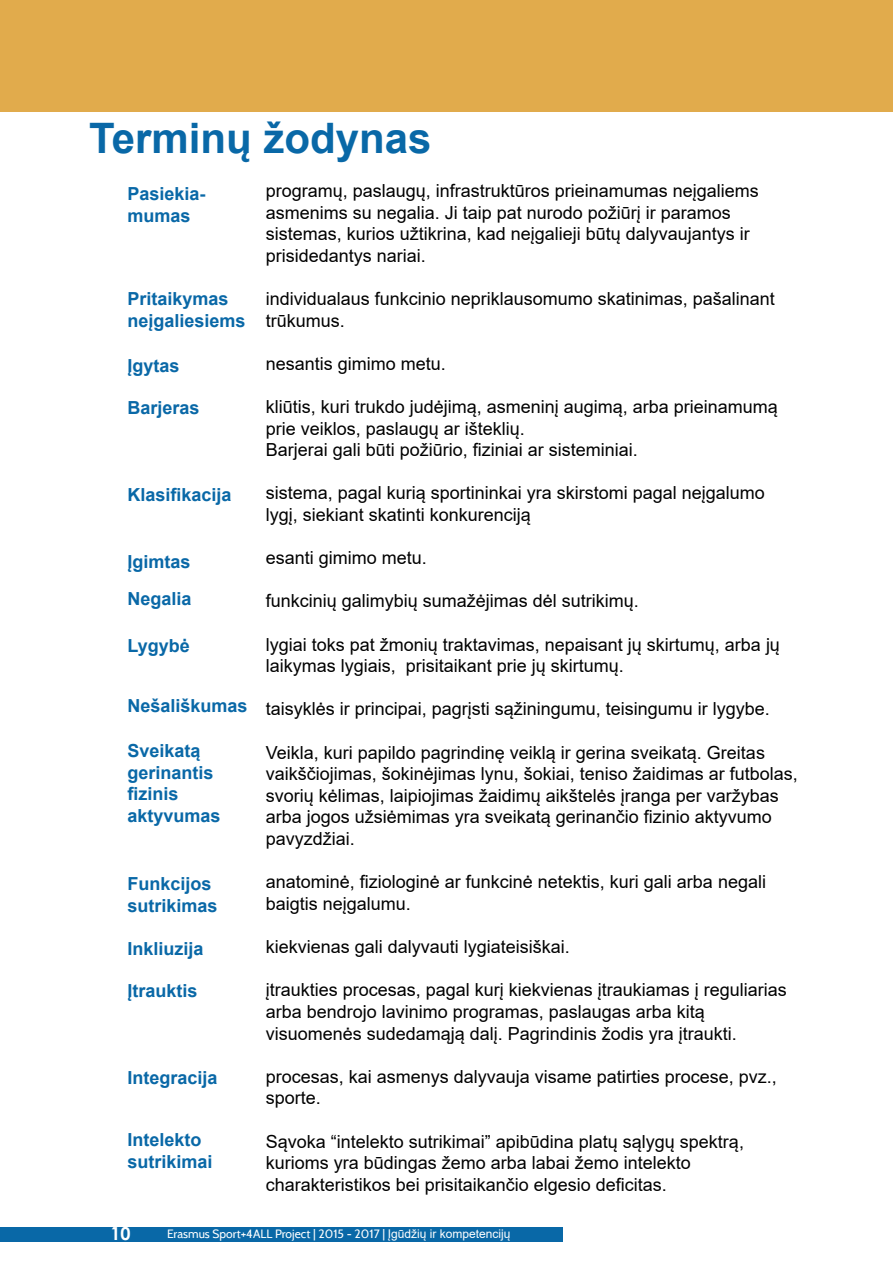
<style>
.page{position:relative;width:893px;height:1263px;background:#fff}
.page>*{position:absolute;margin:0;border:0;box-sizing:border-box;transform-origin:0 0}
.t1{font:700 42px "Arial";color:#0968a7}
.t2{font:18px/21.6px "Arial";color:#000}
.t3{font:700 18px/21.6px "Arial";color:#0968a7}
.t4{font:700 18px "Century Gothic";color:#fff}
.t5{font:12px "Cabin";color:#fff}
.s1{font-family:"Arial"}
</style>
<div class="page">
<div style="left:0;top:0;width:893px;height:112px;background:#e1ab4c"></div>
<div style="left:0;top:1227px;width:563px;height:15px;background:#0968a7"></div>
<h1 class="t1" style="left:89px;top:109px;width:344px">Terminų žodynas</h1>
<p class="t3" style="left:128px;top:183px;width:80px">Pasiekia&shy;mumas</p>
<p class="t3" style="left:128px;top:288px;width:120px">Pritaikymas neįgaliesiems</p>
<p class="t3" style="left:128px;top:355px;width:54px">Įgytas</p>
<p class="t3" style="left:128px;top:397px;width:74px">Barjeras</p>
<p class="t3" style="left:128px;top:484px;width:106px">Klasifikacija</p>
<p class="t3" style="left:128px;top:543px;width:66px;line-height:37.2px">Įgimtas<br>Negalia</p>
<p class="t3" style="left:128px;top:635px;width:64px">Lygybė</p>
<p class="t3" style="left:128px;top:695px;width:122px">Nešališkumas</p>
<p class="t3" style="left:128px;top:740px;width:95px">Sveikatą gerinantis fizinis aktyvumas</p>
<p class="t3" style="left:128px;top:873px;width:92px">Funkcijos sutrikimas</p>
<p class="t3" style="left:128px;top:938px;width:78px">Inkliuzija</p>
<p class="t3" style="left:128px;top:980px;width:72px">Įtrauktis</p>
<p class="t3" style="left:128px;top:1067px;width:92px">Integracija</p>
<p class="t3" style="left:128px;top:1129px;width:87px">Intelekto sutrikimai</p>
<p class="t2" style="left:266px;top:180px;width:495px">programų, paslaugų, infrastruktūros prieinamumas neįgaliems asmenims su negalia. Ji taip pat nurodo požiūrį ir paramos sistemas, kurios užtikrina, kad neįgalieji būtų dalyvaujantys ir prisidedantys nariai.</p>
<p class="t2" style="left:266px;top:288px;width:511px">individualaus funkcinio nepriklausomumo skatinimas, pašalinant trūkumus.</p>
<p class="t2" style="left:266px;top:353px;width:182px">nesantis gimimo metu.</p>
<p class="t2" style="left:266px;top:396px;width:514px">kliūtis, kuri trukdo judėjimą, asmeninį augimą, arba prieinamumą prie veiklos, paslaugų ar išteklių.<br>Barjerai gali būti požiūrio, fiziniai ar sisteminiai.</p>
<p class="t2" style="left:266px;top:482px;width:501px">sistema, pagal kurią sportininkai yra skirstomi pagal neįgalumo lygį, siekiant skatinti konkurenciją</p>
<p class="t2" style="left:266px;top:547px;width:163px">esanti gimimo metu.</p>
<p class="t2" style="left:266px;top:590px;width:375px">funkcinių galimybių sumažėjimas dėl sutrikimų.</p>
<p class="t2" style="left:266px;top:633px;width:516px">lygiai toks pat žmonių traktavimas, nepaisant jų skirtumų, arba jų laikymas lygiais, prisitaikant prie jų skirtumų.</p>
<p class="t2" style="left:266px;top:698px;width:506px">taisyklės ir principai, pagrįsti sąžiningumu, teisingumu ir lygybe.</p>
<p class="t2" style="left:266px;top:741px;width:534px">Veikla, kuri papildo pagrindinę veiklą ir gerina sveikatą. Greitas vaikščiojimas, šokinėjimas lynu, šokiai, teniso žaidimas ar futbolas, svorių kėlimas, laipiojimas žaidimų aikštelės įranga per varžybas arba jogos užsiėmimas yra sveikatą gerinančio fizinio aktyvumo pavyzdžiai.</p>
<p class="t2" style="left:266px;top:871px;width:502px">anatominė, fiziologinė ar funkcinė netektis, kuri gali arba negali baigtis neįgalumu.</p>
<p class="t2" style="left:266px;top:936px;width:306px">kiekvienas gali dalyvauti lygiateisiškai.</p>
<p class="t2" style="left:266px;top:979px;width:523px">įtraukties procesas, pagal kurį kiekvienas įtraukiamas į reguliarias arba bendrojo lavinimo programas, paslaugas arba kitą visuomenės sudedamąją dalį. Pagrindinis žodis yra įtraukti.</p>
<p class="t2" style="left:266px;top:1065px;width:513px">procesas, kai asmenys dalyvauja visame patirties procese, pvz., sporte.</p>
<p class="t2" style="left:266px;top:1130px;width:480px">Sąvoka “intelekto sutrikimai” apibūdina platų sąlygų spektrą, kurioms yra būdingas žemo arba labai žemo intelekto charakteristikos bei prisitaikančio elgesio deficitas.</p>
<p class="t4" style="left:111px;top:1220px;width:22px">10</p>
<p class="t5" style="left:167px;top:1227px;width:345px">Erasmus Sport+4ALL Project | 2015 - 2017 | <span class="s1">Įgūdžių ir kompetencijų</span></p>
</div>
